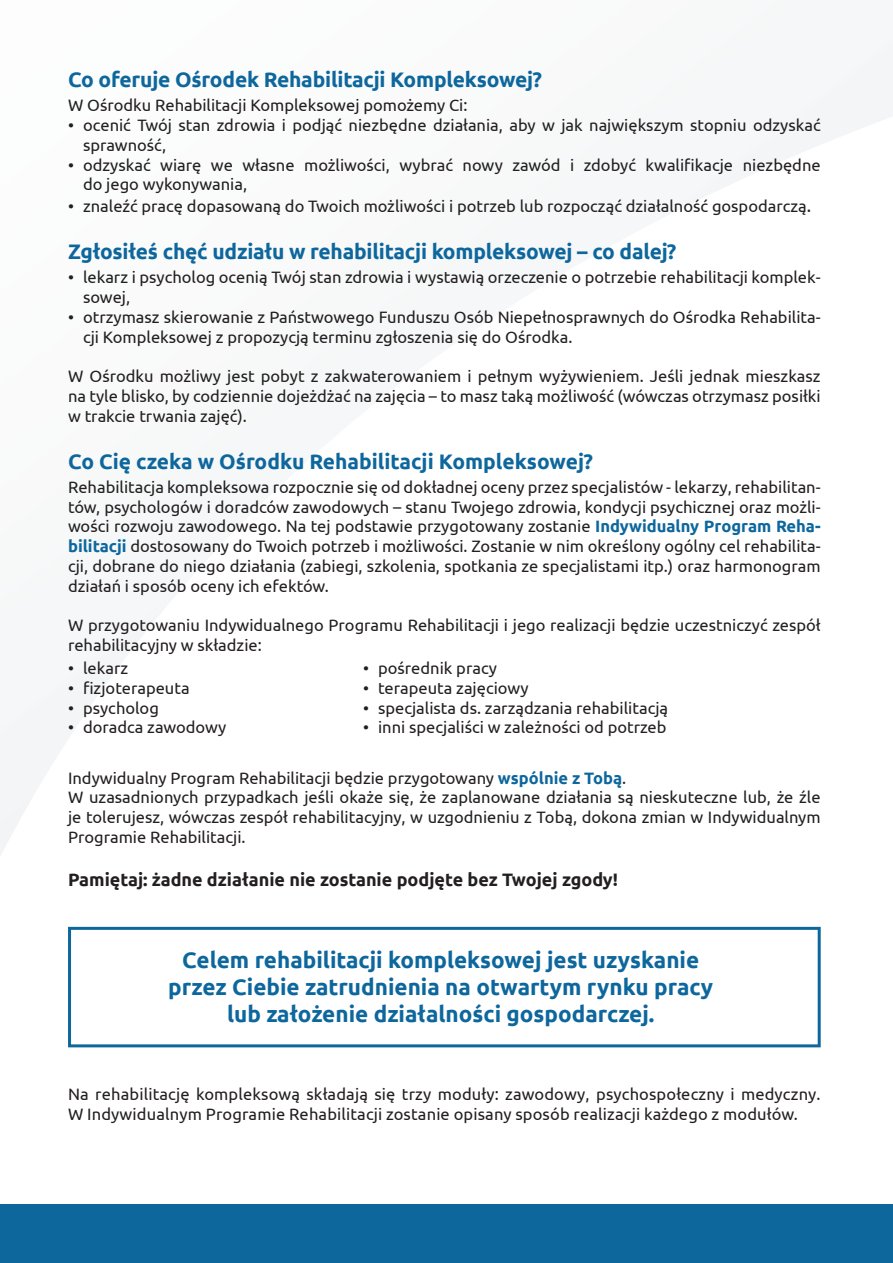
<style>
.page{position:relative;width:893px;height:1263px;background:#fff}
.page>*{position:absolute;margin:0;border:0;box-sizing:border-box;transform-origin:0 0}
.t1{font:700 22.5px/27px "Ubuntu";color:#0d679d;text-align:center}
.t2{font:700 21px "Ubuntu";letter-spacing:-.01em;color:#0d679d}
.t3{font:700 18px "Ubuntu";color:#231f20}
.t4{font:16.5px/19.8px "Ubuntu";color:#231f20}
.s1{font-size:18px}
.s2{font-weight:700;color:#0d679d}
</style>
<div class="page">
<img style="left:615px;top:201px;width:81px;height:7px">
<div style="left:0;top:1204px;width:893px;height:59px;background:#0d679d"></div>
<svg style="left:68px;top:927px;width:753px;height:120px"></svg>
<p class="t2" style="left:68px;top:67px;width:475px">Co oferuje Ośrodek Rehabilitacji Kompleksowej?</p>
<p class="t4" style="left:68px;top:95px;width:401px">W Ośrodku Rehabilitacji Kompleksowej pomożemy Ci:</p>
<p class="t4" style="left:83px;top:115px;width:739px;text-indent:-15px">• ocenić Twój stan zdrowia i podjąć niezbędne działania, aby w jak największym stopniu odzyskać sprawność,</p>
<p class="t4" style="left:83px;top:154px;width:739px;text-indent:-15px">• odzyskać wiarę we własne możliwości, wybrać nowy zawód i zdobyć kwalifikacje niezbędne do jego wykonywania,</p>
<p class="t4" style="left:68px;top:196px;width:745px">• znaleźć pracę dopasowaną do Twoich możliwości i potrzeb lub rozpocząć działalność gospodarczą<span class="s1">.</span></p>
<p class="t2" style="left:68px;top:239px;width:610px">Zgłosiłeś chęć udziału w rehabilitacji kompleksowej – co dalej?</p>
<p class="t4" style="left:83px;top:267px;width:739px;text-indent:-15px">• lekarz i psycholog ocenią Twój stan zdrowia i wystawią orzeczenie o potrzebie rehabilitacji komplek&shy;sowej,</p>
<p class="t4" style="left:83px;top:306px;width:739px;text-indent:-15px">• otrzymasz skierowanie z Państwowego Funduszu Osób Niepełnosprawnych do Ośrodka Rehabilita&shy;cji Kompleksowej z propozycją terminu zgłoszenia się do Ośrodka.</p>
<p class="t4" style="left:68px;top:366px;width:754px;text-align:justify">W Ośrodku możliwy jest pobyt z zakwaterowaniem i pełnym wyżywieniem. Jeśli jednak mieszkasz na tyle blisko, by codziennie dojeżdżać na zajęcia – to masz taką możliwość (wówczas otrzymasz posiłki w trakcie trwania zajęć).</p>
<p class="t2" style="left:68px;top:448px;width:526px">Co Cię czeka w Ośrodku Rehabilitacji Kompleksowej?</p>
<p class="t4" style="left:68px;top:477px;width:754px;text-align:justify">Rehabilitacja kompleksowa rozpocznie się od dokładnej oceny przez specjalistów - lekarzy, rehabilitan&shy;tów, psychologów i doradców zawodowych – stanu Twojego zdrowia, kondycji psychicznej oraz możli&shy;wości rozwoju zawodowego. Na tej podstawie przygotowany zostanie <span class="s2">Indywidualny Program Reha&shy;bilitacji</span> dostosowany do Twoich potrzeb i możliwości. Zostanie w nim określony ogólny cel rehabilita&shy;cji, dobrane do niego działania (zabiegi, szkolenia, spotkania ze specjalistami itp.) oraz harmonogram działań i sposób oceny ich efektów.</p>
<p class="t4" style="left:68px;top:615px;width:754px">W przygotowaniu Indywidualnego Programu Rehabilitacji i jego realizacji będzie uczestniczyć zespół rehabilitacyjny w składzie:</p>
<p class="t4" style="left:68px;top:658px;width:62px">• lekarz</p>
<p class="t4" style="left:68px;top:677px;width:123px">• fizjoterapeuta</p>
<p class="t4" style="left:68px;top:697px;width:92px">• psycholog</p>
<p class="t4" style="left:68px;top:717px;width:160px">• doradca zawodowy</p>
<p class="t4" style="left:363px;top:658px;width:135px">• pośrednik pracy</p>
<p class="t4" style="left:363px;top:677px;width:167px">• terapeuta zajęciowy</p>
<p class="t4" style="left:363px;top:697px;width:307px">• specjalista ds. zarządzania rehabilitacją</p>
<p class="t4" style="left:363px;top:717px;width:305px">• inni specjaliści w zależności od potrzeb</p>
<p class="t4" style="left:68px;top:767px;width:754px">Indywidualny Program Rehabilitacji będzie przygotowany <span class="s2">wspólnie z Tobą</span>.<br>W uzasadnionych przypadkach jeśli okaże się, że zaplanowane działania są nieskuteczne lub, że źle je tolerujesz, wówczas zespół rehabilitacyjny, w uzgodnieniu z Tobą, dokona zmian w Indywidualnym Programie Rehabilitacji.</p>
<p class="t3" style="left:68px;top:869px;width:551px">Pamiętaj: żadne działanie nie zostanie podjęte bez Twojej zgody!</p>
<h1 class="t1" style="left:168px;top:946px;width:546px">Celem rehabilitacji kompleksowej jest uzyskanie przez Ciebie zatrudnienia na otwartym rynku pracy lub założenie działalności gospodarczej.</h1>
<p class="t4" style="left:68px;top:1084px;width:754px">Na rehabilitację kompleksową składają się trzy moduły: zawodowy, psychospołeczny i medyczny.<br>W Indywidualnym Programie Rehabilitacji zostanie opisany sposób realizacji każdego z modułów.</p>
</div>
